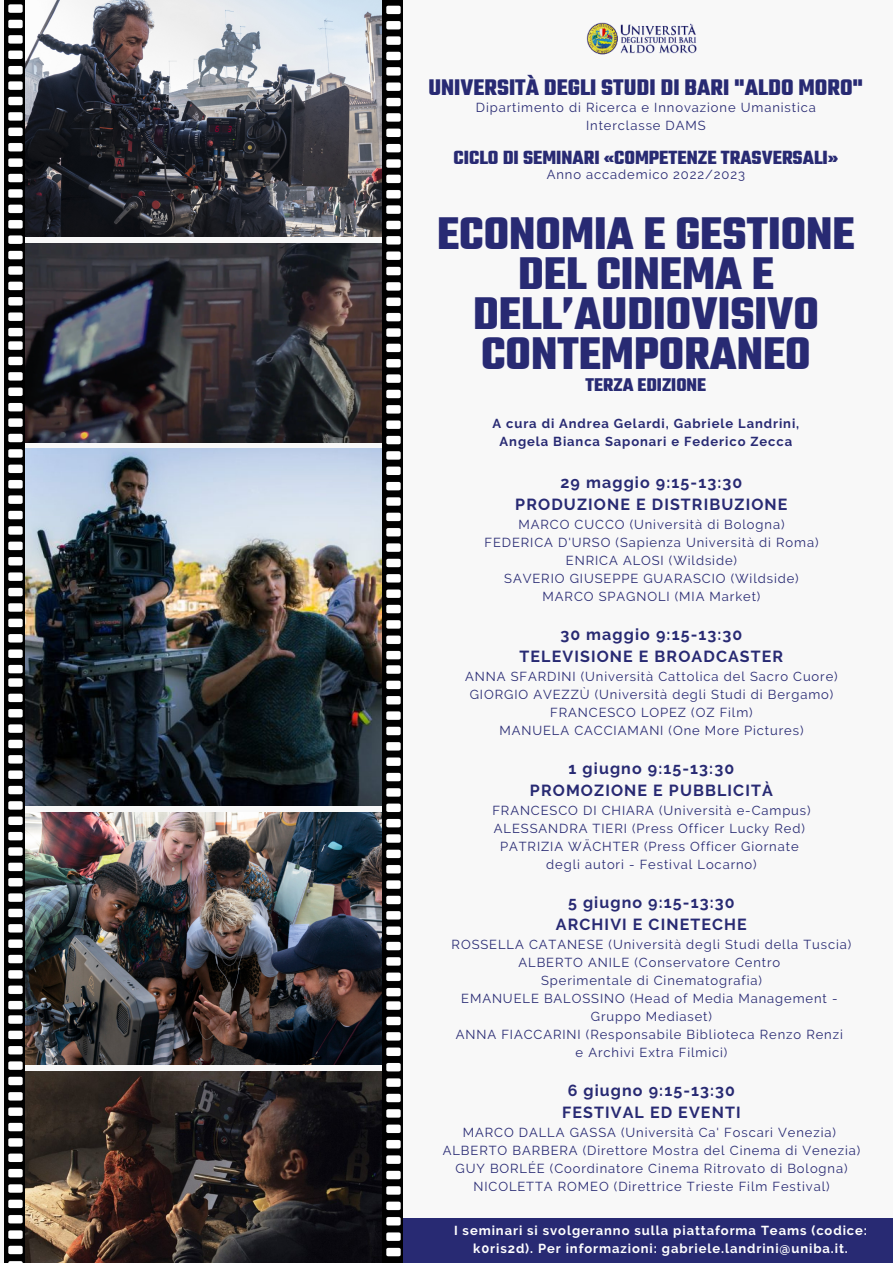
<style>
.page{position:relative;width:893px;height:1263px;background:#f8f8f8}
.page>*{position:absolute;margin:0;border:0;box-sizing:border-box;transform-origin:0 0}
.t1{font:700 49.43px/40px "Teko";color:#282a73;text-align:center}
.t2{font:700 24.38px "Teko";color:#282a73}
.t3{font:700 20.62px "Teko";color:#282a73}
.t4{font:700 19.88px "Teko";color:#282a73}
.t5{font:700 15.98px/22px "Raleway";letter-spacing:.07em;color:#282a73;text-align:center}
.t6{font:12.98px/18px "Raleway";letter-spacing:.07em;color:#282a73;text-align:center}
.t7{font:700 12.98px/18px "Raleway";letter-spacing:.07em;color:#fff;text-align:center}
.t8{font:700 12.98px/18px "Raleway";letter-spacing:.07em;color:#282a73;text-align:center}
</style>
<div class="page">
<div style="left:393px;top:1218px;width:500px;height:45px;background:#282a73"></div>
<img style="left:25px;top:0;width:358px;height:237px">
<img style="left:25px;top:244px;width:358px;height:198px">
<img style="left:25px;top:449px;width:358px;height:357px">
<img style="left:25px;top:812px;width:358px;height:253px">
<img style="left:25px;top:1071px;width:358px;height:192px">
<img style="left:383px;top:0;width:19px;height:326px">
<img style="left:383px;top:326px;width:19px;height:337px">
<img style="left:383px;top:663px;width:19px;height:337px">
<img style="left:383px;top:1000px;width:19px;height:263px">
<img style="left:5px;top:0;width:20px;height:340px">
<img style="left:5px;top:340px;width:20px;height:337px">
<img style="left:5px;top:677px;width:20px;height:336px">
<img style="left:5px;top:1013px;width:20px;height:250px">
<img style="left:586px;top:22px;width:111px;height:33px">
<h2 class="t2" style="left:428px;top:72px;width:436px">UNIVERSITÀ DEGLI STUDI DI BARI "ALDO MORO"</h2>
<p class="t6" style="left:476px;top:98px;width:341px">Dipartimento di Ricerca e Innovazione Umanistica<br>Interclasse DAMS</p>
<h3 class="t3" style="left:453px;top:144px;width:386px">CICLO DI SEMINARI «COMPETENZE TRASVERSALI»</h3>
<p class="t6" style="left:547px;top:165px;width:200px">Anno accademico 2022/2023</p>
<h1 class="t1" style="left:437px;top:217px;width:419px">ECONOMIA E GESTIONE<br>DEL CINEMA E<br>DELL’AUDIOVISIVO<br>CONTEMPORANEO</h1>
<h3 class="t4" style="left:585px;top:372px;width:122px">TERZA EDIZIONE</h3>
<p class="t8" style="left:492px;top:415px;width:308px">A cura di Andrea Gelardi, Gabriele Landrini,<br>Angela Bianca Saponari e Federico Zecca</p>
<p class="t5" style="left:515px;top:472px;width:274px">29 maggio 9:15-13:30<br>PRODUZIONE E DISTRIBUZIONE</p>
<p class="t6" style="left:484px;top:515px;width:335px">MARCO CUCCO (Università di Bologna)<br>FEDERICA D'URSO (Sapienza Università di Roma)<br>ENRICA ALOSI (Wildside)<br>SAVERIO GIUSEPPE GUARASCIO (Wildside)<br>MARCO SPAGNOLI (MIA Market)</p>
<p class="t5" style="left:519px;top:624px;width:265px">30 maggio 9:15-13:30<br>TELEVISIONE E BROADCASTER</p>
<p class="t6" style="left:465px;top:667px;width:374px">ANNA SFARDINI (Università Cattolica del Sacro Cuore)<br>GIORGIO AVEZZÙ (Università degli Studi di Bergamo)<br>FRANCESCO LOPEZ (OZ Film)<br>MANUELA CACCIAMANI (One More Pictures)</p>
<p class="t5" style="left:530px;top:758px;width:244px">1 giugno 9:15-13:30<br>PROMOZIONE E PUBBLICITÀ</p>
<p class="t6" style="left:492px;top:801px;width:320px">FRANCESCO DI CHIARA (Università e-Campus)<br>ALESSANDRA TIERI (Press Officer Lucky Red)<br>PATRIZIA WÄCHTER (Press Officer Giornate degli autori - Festival Locarno)</p>
<p class="t5" style="left:556px;top:892px;width:192px">5 giugno 9:15-13:30<br>ARCHIVI E CINETECHE</p>
<p class="t6" style="left:452px;top:935px;width:401px">ROSSELLA CATANESE (Università degli Studi della Tuscia)<br>ALBERTO ANILE (Conservatore Centro<br>Sperimentale di Cinematografia)<br>EMANUELE BALOSSINO (Head of Media Management - Gruppo Mediaset)<br>ANNA FIACCARINI (Responsabile Biblioteca Renzo Renzi<br>e Archivi Extra Filmici)</p>
<p class="t5" style="left:562px;top:1080px;width:180px">6 giugno 9:15-13:30<br>FESTIVAL ED EVENTI</p>
<p class="t6" style="left:443px;top:1123px;width:419px">MARCO DALLA GASSA (Università Ca' Foscari Venezia)<br>ALBERTO BARBERA (Direttore Mostra del Cinema di Venezia)<br>GUY BORLÉE (Coordinatore Cinema Ritrovato di Bologna)<br>NICOLETTA ROMEO (Direttrice Trieste Film Festival)</p>
<p class="t7" style="left:454px;top:1221px;width:414px">I seminari si svolgeranno sulla piattaforma Teams (codice: k0ris2d). Per informazioni: gabriele.landrini@uniba.it.</p>
</div>
